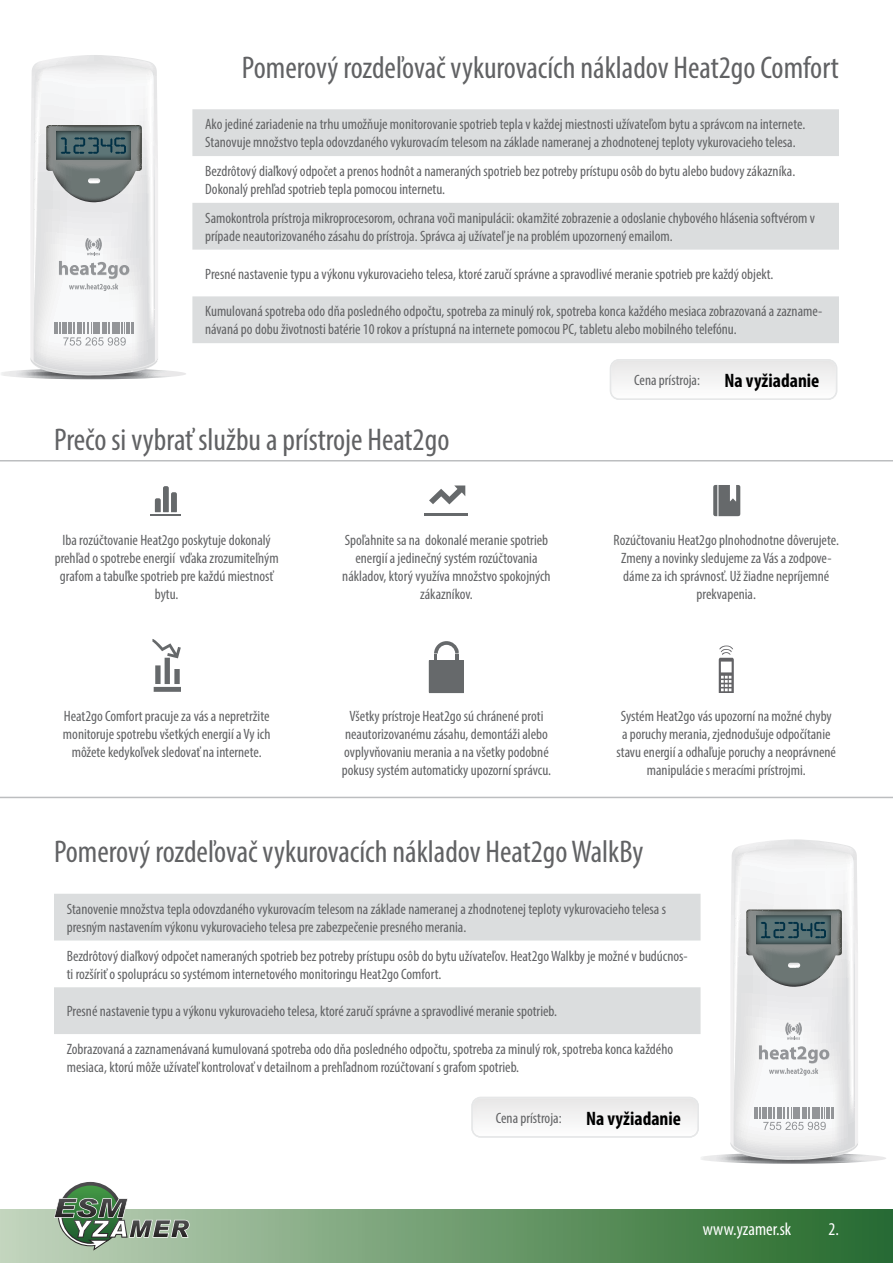
<style>
.page{position:relative;width:893px;height:1263px;background:#fff}
.page>*{position:absolute;margin:0;border:0;box-sizing:border-box;transform-origin:0 0}
.t1{font:condensed 31.5px "Myriad Pro";color:#616264}
.t2{font:700 condensed 19.5px "Myriad Pro";color:#000}
.t3{font:condensed 18px "Myriad Pro";color:#fff}
.t4{font:condensed 15px/18px "Myriad Pro";color:#616264}
</style>
<div class="page">
<div style="left:0;top:1209px;width:893px;height:54px;background:linear-gradient(to right,#c2d4bc,#246a2b)"></div>
<svg style="left:54px;top:1182px;width:136px;height:68px"></svg>
<svg style="left:192px;top:109px;width:647px;height:234px;fill:#dbddde"></svg>
<img style="left:610px;top:359px;width:227px;height:41px">
<svg style="left:1px;top:55px;width:185px;height:324px"></svg>
<svg style="left:54px;top:894px;width:417px;height:140px;fill:#dbddde"></svg>
<svg style="left:471px;top:839px;width:415px;height:325px"></svg>
<hr style="left:0;top:460px;width:893px;height:1px;background:#bcbec0">
<hr style="left:0;top:797px;width:893px;height:1px;background:#bcbec0">
<svg style="left:152px;top:639px;width:29px;height:53px"></svg>
<svg style="left:429px;top:641px;width:35px;height:52px"></svg>
<svg style="left:719px;top:645px;width:15px;height:48px"></svg>
<svg style="left:155px;top:486px;width:22px;height:26px"></svg>
<hr style="left:151px;top:514px;width:30px;height:2px;background:#66696b">
<svg style="left:429px;top:485px;width:36px;height:19px"></svg>
<hr style="left:425px;top:513px;width:43px;height:3px;background:#66696b">
<svg style="left:713px;top:485px;width:27px;height:31px"></svg>
<h1 class="t1" style="left:242px;top:48px;width:598px">Pomerový rozdeľovač vykurovacích nákladov Heat2go Comfort</h1>
<p class="t4" style="left:205px;top:115px;width:602px">Ako jediné zariadenie na trhu umožňuje monitorovanie spotrieb tepla v každej miestnosti užívateľom bytu a správcom na internete.<br>Stanovuje množstvo tepla odovzdaného vykurovacím telesom na základe nameranej a zhodnotenej teploty vykurovacieho telesa.</p>
<p class="t4" style="left:205px;top:162px;width:592px">Bezdrôtový diaľkový odpočet a prenos hodnôt a nameraných spotrieb bez potreby prístupu osôb do bytu alebo budovy zákazníka.<br>Dokonalý prehľad spotrieb tepla pomocou internetu.</p>
<p class="t4" style="left:205px;top:209px;width:611px">Samokontrola prístroja mikroprocesorom, ochrana voči manipulácii: okamžité zobrazenie a odoslanie chybového hlásenia softvérom v prípade neautorizovaného zásahu do prístroja. Správca aj užívateľ je na problém upozornený emailom.</p>
<p class="t4" style="left:205px;top:264px;width:570px">Presné nastavenie typu a výkonu vykurovacieho telesa, ktoré zaručí správne a spravodlivé meranie spotrieb pre každý objekt.</p>
<p class="t4" style="left:205px;top:302px;width:619px">Kumulovaná spotreba odo dňa posledného odpočtu, spotreba za minulý rok, spotreba konca každého mesiaca zobrazovaná a zazname&shy;návaná po dobu životnosti batérie 10 rokov a prístupná na internete pomocou PC, tabletu alebo mobilného telefónu.</p>
<p class="t4" style="left:634px;top:371px;width:67px">Cena prístroja:</p>
<h2 class="t2" style="left:724px;top:368px;width:97px">Na vyžiadanie</h2>
<h1 class="t1" style="left:54px;top:420px;width:397px">Prečo si vybrať službu a prístroje Heat2go</h1>
<p class="t4" style="left:55px;top:531px;width:225px;text-align:center">Iba rozúčtovanie Heat2go poskytuje dokonalý prehľad o spotrebe energií vďaka zrozumiteľným grafom a tabuľke spotrieb pre každú miestnosť bytu.</p>
<p class="t4" style="left:342px;top:531px;width:210px;text-align:center">Spoľahnite sa na dokonalé meranie spotrieb energií a jedinečný systém rozúčtovania nákladov, ktorý využíva množstvo spokojných zákazníkov.</p>
<p class="t4" style="left:614px;top:531px;width:227px;text-align:center">Rozúčtovaniu Heat2go plnohodnotne dôverujete.<br>Zmeny a novinky sledujeme za Vás a zodpove&shy;dáme za ich správnosť. Už žiadne nepríjemné prekvapenia.</p>
<p class="t4" style="left:63px;top:707px;width:209px;text-align:center">Heat2go Comfort pracuje za vás a nepretržite monitoruje spotrebu všetkých energií a Vy ich môžete kedykoľvek sledovať na internete.</p>
<p class="t4" style="left:342px;top:707px;width:211px;text-align:center">Všetky prístroje Heat2go sú chránené proti neautorizovanému zásahu, demontáži alebo ovplyvňovaniu merania a na všetky podobné pokusy systém automaticky upozorní správcu.</p>
<p class="t4" style="left:616px;top:707px;width:221px;text-align:center">Systém Heat2go vás upozorní na možné chyby a poruchy merania, zjednodušuje odpočítanie stavu energií a odhaľuje poruchy a neoprávnené manipulácie s meracími prístrojmi.</p>
<h1 class="t1" style="left:54px;top:833px;width:591px">Pomerový rozdeľovač vykurovacích nákladov Heat2go WalkBy</h1>
<p class="t4" style="left:67px;top:900px;width:601px">Stanovenie množstva tepla odovzdaného vykurovacím telesom na základe nameranej a zhodnotenej teploty vykurovacieho telesa s presným nastavením výkonu vykurovacieho telesa pre zabezpečenie presného merania.</p>
<p class="t4" style="left:67px;top:946px;width:622px">Bezdrôtový diaľkový odpočet nameraných spotrieb bez potreby prístupu osôb do bytu užívateľov. Heat2go Walkby je možné v budúcnos&shy;ti rozšíriť o spoluprácu so systémom internetového monitoringu Heat2go Comfort.</p>
<p class="t4" style="left:67px;top:1002px;width:492px">Presné nastavenie typu a výkonu vykurovacieho telesa, ktoré zaručí správne a spravodlivé meranie spotrieb.</p>
<p class="t4" style="left:67px;top:1040px;width:608px">Zobrazovaná a zaznamenávaná kumulovaná spotreba odo dňa posledného odpočtu, spotreba za minulý rok, spotreba konca každého mesiaca, ktorú môže užívateľ kontrolovať v detailnom a prehľadnom rozúčtovaní s grafom spotrieb.</p>
<p class="t4" style="left:496px;top:1109px;width:67px">Cena prístroja:</p>
<h2 class="t2" style="left:586px;top:1106px;width:97px">Na vyžiadanie</h2>
<p class="t3" style="left:703px;top:1218px;width:90px">www.yzamer.sk</p>
<p class="t3" style="left:828px;top:1218px;width:12px">2.</p>
</div>
